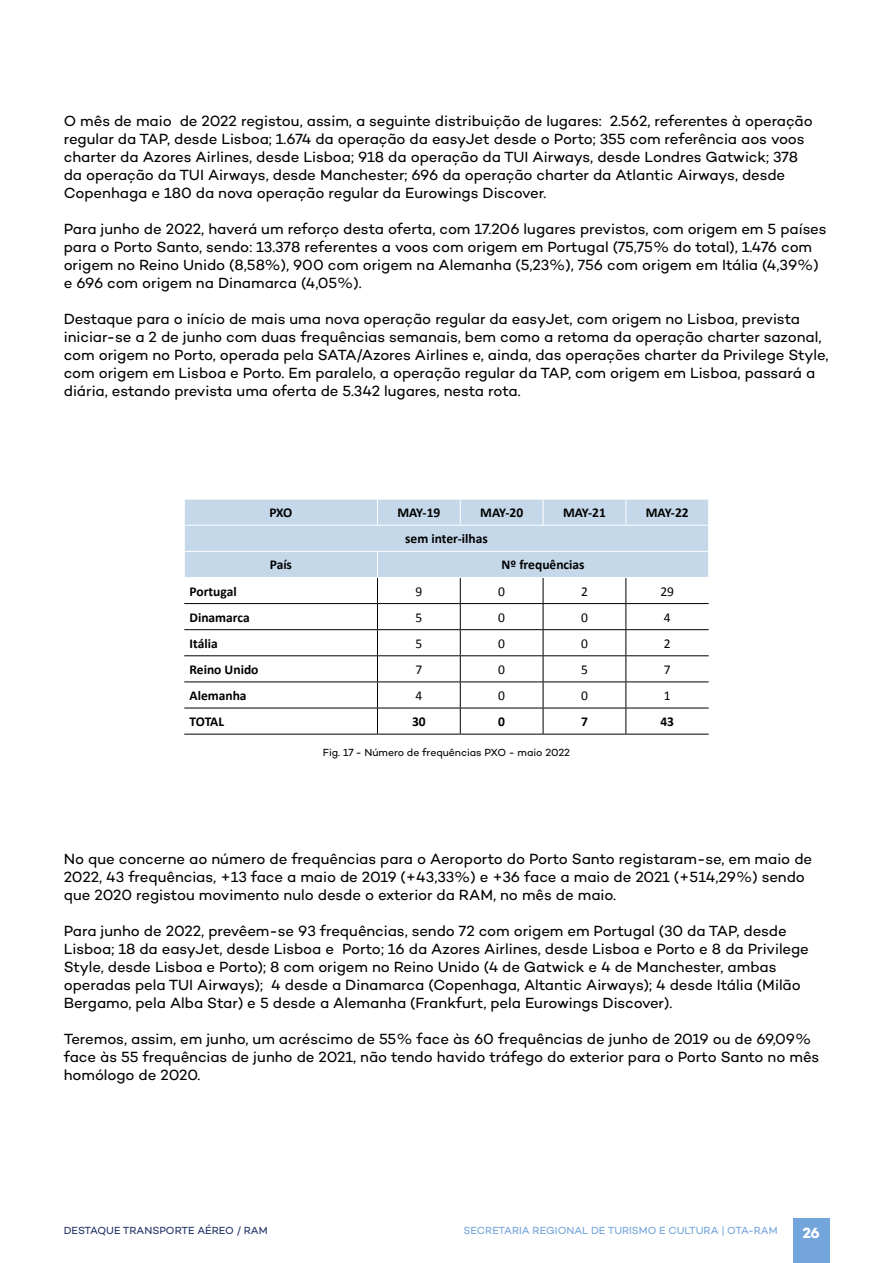
<style>
.page{position:relative;width:893px;height:1263px;background:#fff}
.page>*{position:absolute;margin:0;border:0;box-sizing:border-box;transform-origin:0 0}
.t1{font:15px/18px "Campton";letter-spacing:-.005em;color:#000}
.t2{font:700 15px "Campton";color:#fff}
.t3{font:700 13.5px "Calibri";color:#000}
.t4{font:13.5px "Calibri";color:#000}
.t5{font:10.5px "Campton";color:#73a4dc}
.t6{font:10.5px "Campton";letter-spacing:-.005em;color:#000}
.t7{font:10.5px "Campton";letter-spacing:-.005em;color:#203064}
</style>
<div class="page">
<div style="left:793px;top:1218px;width:36px;height:45px;background:#73a4dc"></div>
<svg style="left:184px;top:499px;width:525px;height:235px"></svg>
<hr style="left:184px;top:577px;width:193px;height:1px;background:#fff">
<hr style="left:377px;top:577px;width:83px;height:1px;background:#fff">
<hr style="left:460px;top:577px;width:83px;height:1px;background:#fff">
<hr style="left:543px;top:577px;width:83px;height:1px;background:#fff">
<hr style="left:626px;top:577px;width:83px;height:1px;background:#fff">
<hr style="left:184px;top:734px;width:193px;height:1px;background:#000">
<hr style="left:377px;top:734px;width:83px;height:1px;background:#000">
<hr style="left:460px;top:734px;width:83px;height:1px;background:#000">
<hr style="left:543px;top:734px;width:83px;height:1px;background:#000">
<hr style="left:626px;top:734px;width:83px;height:1px;background:#000">
<p class="t1" style="left:64px;top:112px;width:750px">O mês de maio de 2022 registou, assim, a seguinte distribuição de lugares: 2.562, referentes à operação regular da TAP, desde Lisboa; 1.674 da operação da easyJet desde o Porto; 355 com referência aos voos charter da Azores Airlines, desde Lisboa; 918 da operação da TUI Airways, desde Londres Gatwick; 378 da operação da TUI Airways, desde Manchester; 696 da operação charter da Atlantic Airways, desde Copenhaga e 180 da nova operação regular da Eurowings Discover.</p>
<p class="t1" style="left:64px;top:220px;width:764px">Para junho de 2022, haverá um reforço desta oferta, com 17.206 lugares previstos, com origem em 5 países para o Porto Santo, sendo: 13.378 referentes a voos com origem em Portugal (75,75% do total), 1.476 com origem no Reino Unido (8,58%), 900 com origem na Alemanha (5,23%), 756 com origem em Itália (4,39%) e 696 com origem na Dinamarca (4,05%).</p>
<p class="t1" style="left:64px;top:310px;width:766px">Destaque para o início de mais uma nova operação regular da easyJet, com origem no Lisboa, prevista iniciar-se a 2 de junho com duas frequências semanais, bem como a retoma da operação charter sazonal, com origem no Porto, operada pela SATA/Azores Airlines e, ainda, das operações charter da Privilege Style, com origem em Lisboa e Porto. Em paralelo, a operação regular da TAP, com origem em Lisboa, passará a diária, estando prevista uma oferta de 5.342 lugares, nesta rota.</p>
<p class="t3" style="left:269px;top:503px;width:24px">PXO</p>
<p class="t3" style="left:397px;top:503px;width:44px">MAY-19</p>
<p class="t3" style="left:480px;top:503px;width:44px">MAY-20</p>
<p class="t3" style="left:563px;top:503px;width:44px">MAY-21</p>
<p class="t3" style="left:646px;top:503px;width:44px">MAY-22</p>
<p class="t3" style="left:405px;top:529px;width:84px">sem inter-ilhas</p>
<p class="t3" style="left:270px;top:555px;width:24px">País</p>
<p class="t3" style="left:502px;top:555px;width:85px">Nº frequências</p>
<p class="t3" style="left:190px;top:581px;width:49px">Portugal</p>
<p class="t4" style="left:415px;top:582px;width:8px">9</p>
<p class="t4" style="left:498px;top:582px;width:8px">0</p>
<p class="t4" style="left:581px;top:582px;width:8px">2</p>
<p class="t4" style="left:660px;top:582px;width:15px">29</p>
<p class="t3" style="left:190px;top:608px;width:62px">Dinamarca</p>
<p class="t4" style="left:415px;top:608px;width:8px">5</p>
<p class="t4" style="left:498px;top:608px;width:8px">0</p>
<p class="t4" style="left:581px;top:608px;width:8px">0</p>
<p class="t4" style="left:664px;top:608px;width:8px">4</p>
<p class="t3" style="left:190px;top:634px;width:30px">Itália</p>
<p class="t4" style="left:415px;top:634px;width:8px">5</p>
<p class="t4" style="left:498px;top:634px;width:8px">0</p>
<p class="t4" style="left:581px;top:634px;width:8px">0</p>
<p class="t4" style="left:664px;top:634px;width:8px">2</p>
<p class="t3" style="left:190px;top:660px;width:70px">Reino Unido</p>
<p class="t4" style="left:415px;top:660px;width:8px">7</p>
<p class="t4" style="left:498px;top:660px;width:8px">0</p>
<p class="t4" style="left:581px;top:660px;width:8px">5</p>
<p class="t4" style="left:664px;top:660px;width:8px">7</p>
<p class="t3" style="left:190px;top:686px;width:59px">Alemanha</p>
<p class="t4" style="left:415px;top:686px;width:8px">4</p>
<p class="t4" style="left:498px;top:686px;width:8px">0</p>
<p class="t4" style="left:581px;top:686px;width:8px">0</p>
<p class="t4" style="left:664px;top:686px;width:8px">1</p>
<p class="t3" style="left:190px;top:712px;width:36px">TOTAL</p>
<p class="t3" style="left:412px;top:712px;width:15px">30</p>
<p class="t3" style="left:498px;top:712px;width:8px">0</p>
<p class="t3" style="left:581px;top:712px;width:8px">7</p>
<p class="t3" style="left:660px;top:712px;width:15px">43</p>
<p class="t6" style="left:323px;top:746px;width:249px">Fig. 17 - Número de frequências PXO - maio 2022</p>
<p class="t1" style="left:64px;top:850px;width:750px">No que concerne ao número de frequências para o Aeroporto do Porto Santo registaram-se, em maio de<br>2022, 43 frequências, +13 face a maio de 2019 (+43,33%) e +36 face a maio de 2021 (+514,29%) sendo que 2020 registou movimento nulo desde o exterior da RAM, no mês de maio.</p>
<p class="t1" style="left:64px;top:922px;width:747px">Para junho de 2022, prevêem-se 93 frequências, sendo 72 com origem em Portugal (30 da TAP, desde Lisboa; 18 da easyJet, desde Lisboa e Porto; 16 da Azores Airlines, desde Lisboa e Porto e 8 da Privilege Style, desde Lisboa e Porto); 8 com origem no Reino Unido (4 de Gatwick e 4 de Manchester, ambas operadas pela TUI Airways); 4 desde a Dinamarca (Copenhaga, Altantic Airways); 4 desde Itália (Milão Bergamo, pela Alba Star) e 5 desde a Alemanha (Frankfurt, pela Eurowings Discover).</p>
<p class="t1" style="left:64px;top:1030px;width:757px">Teremos, assim, em junho, um acréscimo de 55% face às 60 frequências de junho de 2019 ou de 69,09% face às 55 frequências de junho de 2021, não tendo havido tráfego do exterior para o Porto Santo no mês homólogo de 2020.</p>
<p class="t7" style="left:64px;top:1224px;width:205px">DESTAQUE TRANSPORTE AÉREO / RAM</p>
<p class="t5" style="left:464px;top:1224px;width:316px">SECRETARIA REGIONAL DE TURISMO E CULTURA | OTA-RAM</p>
<p class="t2" style="left:802px;top:1223px;width:19px">26</p>
</div>
